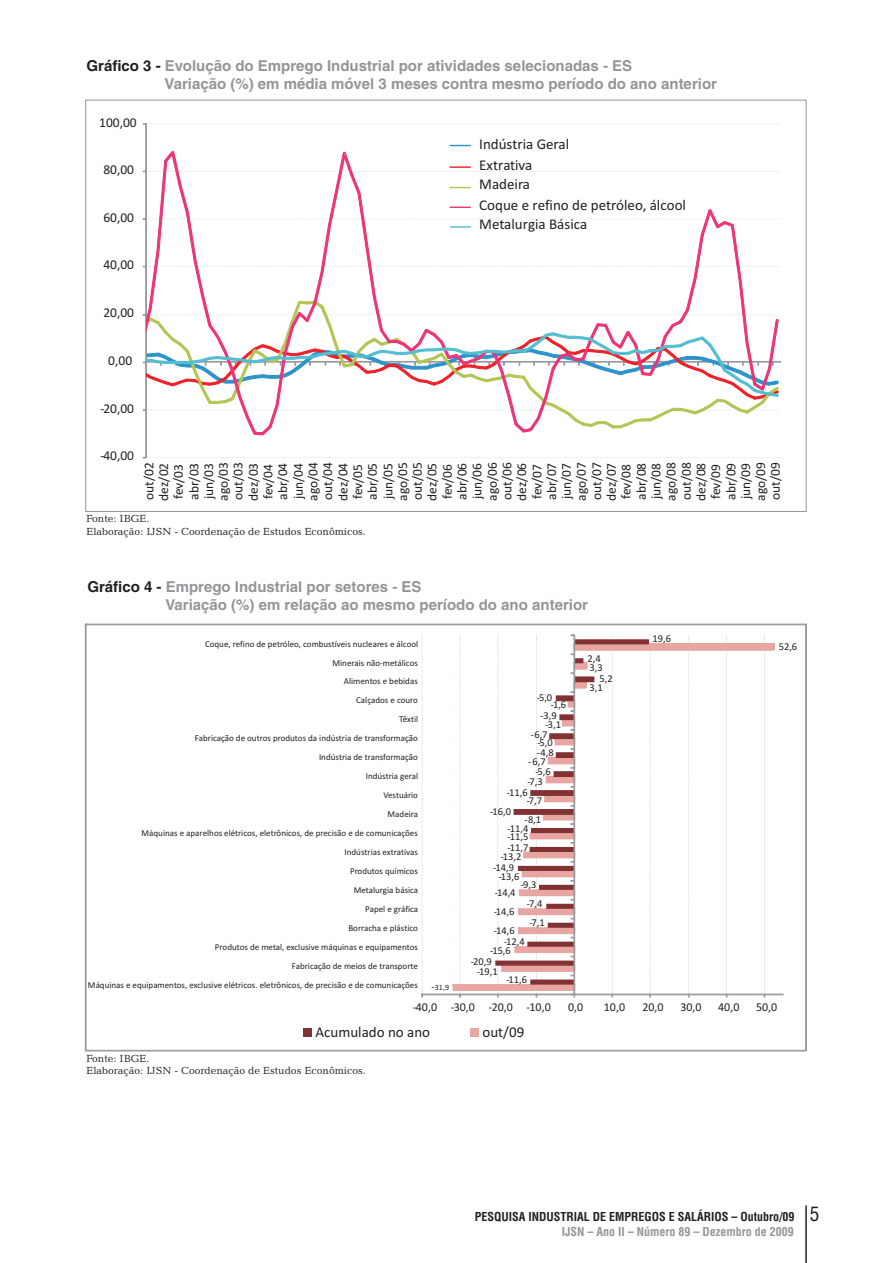
<style>
.page{position:relative;width:893px;height:1263px;background:#fff}
.page>*{position:absolute;margin:0;border:0;box-sizing:border-box;transform-origin:0 0}
.t1{font:condensed 19.5px "Helvetica LT";color:#231f20}
.t2{font:700 15px/17.9px "Helvetica LT";color:#939598}
.t3{font:15px/20.1px "Calibri";color:#231f20}
.t4{font:13.5px/14.9px "Calibri";color:#231f20}
.t5{font:700 condensed 12px "Helvetica LT";color:#231f20}
.t6{font:12px "Calibri";color:#231f20}
.t7{font:700 condensed 12px "Helvetica LT";color:#939598}
.t8{font:10.5px "Calibri";color:#231f20}
.t9{font:10.5px/12.6px "Candida BT";color:#231f20}
.t10{font:9px "Calibri";color:#231f20}
.t11{font:7.95px "Calibri";color:#231f20}
.s1{color:#231f20}
.s2{font-size:10.5px}
</style>
<div class="page">
<hr style="left:806px;top:1205px;width:1px;height:58px;background:#231f20">
<svg style="left:143px;top:123px;width:638px;height:336px"></svg>
<svg style="left:85px;top:624px;width:722px;height:427px"></svg>
<h2 class="t2" style="left:165px;top:58px;width:554px;text-indent:-78px"><span class="s1">Gráfico 3 -</span> Evolução do Emprego Industrial por atividades selecionadas - ES<br>Variação (%) em média móvel 3 meses contra mesmo período do ano anterior</h2>
<h3 class="t4" style="left:99px;top:116px;width:39px">100,00</h3>
<h3 class="t4" style="left:103px;top:163px;width:32px">80,00</h3>
<h3 class="t4" style="left:103px;top:211px;width:32px">60,00</h3>
<h3 class="t4" style="left:103px;top:259px;width:32px">40,00</h3>
<h3 class="t4" style="left:103px;top:306px;width:32px">20,00</h3>
<h3 class="t4" style="left:108px;top:354px;width:25px">0,00</h3>
<h3 class="t4" style="left:101px;top:402px;width:35px">-20,00</h3>
<h2 class="t3" style="left:479px;top:135px;width:208px">Indústria Geral<br>Extrativa<br>Madeira<br>Coque e refino de petróleo, álcool<br>Metalurgia Básica</h2>
<h3 class="t4" style="left:101px;top:450px;width:35px">-40,00</h3>
<p class="t4" style="left:143px;top:501px;width:40px;rotate:-90deg">out/02 dez/02 fev/03 abr/03 jun/03 ago/03 out/03 dez/03 fev/04 abr/04 jun/04 ago/04 out/04 dez/04 fev/05 abr/05 jun/05 ago/05 out/05 dez/05 fev/06 abr/06 jun/06 ago/06 out/06 dez/06 fev/07 abr/07 jun/07 ago/07 out/07 dez/07 fev/08 abr/08 jun/08 ago/08 out/08 dez/08 fev/09 abr/09 jun/09 ago/09 out/09</p>
<p class="t9" style="left:86px;top:513px;width:281px">Fonte: IBGE.<br>Elaboração: IJSN - Coordenação de Estudos Econômicos.</p>
<h2 class="t2" style="left:165px;top:579px;width:424px;text-indent:-78px"><span class="s1">Gráfico 4 -</span> Emprego Industrial por setores - ES<br>Variação (%) em relação ao mesmo período do ano anterior</h2>
<p class="t10" style="left:205px;top:640px;width:215px">Coque, refino de petróleo, combustíveis nucleares e álcool</p>
<p class="t10" style="left:332px;top:659px;width:87px">Minerais não-metálicos</p>
<p class="t8" style="left:588px;top:654px;width:15px">2,4</p>
<p class="t8" style="left:590px;top:663px;width:15px">3,3</p>
<p class="t10" style="left:344px;top:678px;width:75px">Alimentos e bebidas</p>
<p class="t10" style="left:356px;top:697px;width:63px">Calçados e couro</p>
<p class="t8" style="left:537px;top:693px;width:17px">-5,0</p>
<p class="t8" style="left:551px;top:700px;width:17px">-1,6</p>
<p class="t8" style="left:599px;top:674px;width:15px">5,2</p>
<p class="t8" style="left:590px;top:683px;width:15px">3,1</p>
<p class="t10" style="left:399px;top:716px;width:21px">Têxtil</p>
<p class="t10" style="left:195px;top:734px;width:224px">Fabricação de outros produtos da indústria de transformação</p>
<p class="t10" style="left:319px;top:753px;width:100px">Indústria de transformação</p>
<p class="t10" style="left:366px;top:772px;width:54px">Indústria geral</p>
<p class="t8" style="left:540px;top:711px;width:18px">-3,9</p>
<p class="t8" style="left:546px;top:720px;width:17px">-3,1</p>
<p class="t8" style="left:531px;top:730px;width:18px">-6,7</p>
<p class="t8" style="left:537px;top:738px;width:17px">-5,0</p>
<p class="t8" style="left:537px;top:748px;width:19px">-4,8</p>
<p class="t8" style="left:528px;top:757px;width:19px">-6,7</p>
<p class="t8" style="left:535px;top:767px;width:17px">-5,6</p>
<p class="t8" style="left:527px;top:777px;width:17px">-7,3</p>
<p class="t10" style="left:383px;top:791px;width:36px">Vestuário</p>
<p class="t8" style="left:507px;top:788px;width:22px">-11,6</p>
<p class="t8" style="left:527px;top:796px;width:17px">-7,7</p>
<p class="t10" style="left:388px;top:810px;width:32px">Madeira</p>
<p class="t10" style="left:142px;top:829px;width:278px">Máquinas e aparelhos elétricos, eletrônicos, de precisão e de comunicações</p>
<p class="t8" style="left:490px;top:807px;width:22px">-16,0</p>
<p class="t8" style="left:524px;top:815px;width:18px">-8,1</p>
<p class="t8" style="left:508px;top:824px;width:22px">-11,4</p>
<p class="t8" style="left:508px;top:832px;width:22px">-11,5</p>
<p class="t10" style="left:345px;top:848px;width:75px">Indústrias extrativas</p>
<p class="t8" style="left:508px;top:843px;width:22px">-11,7</p>
<p class="t8" style="left:501px;top:852px;width:22px">-13,2</p>
<p class="t10" style="left:350px;top:867px;width:69px">Produtos químicos</p>
<p class="t10" style="left:354px;top:886px;width:66px">Metalurgia básica</p>
<p class="t8" style="left:493px;top:863px;width:22px">-14,9</p>
<p class="t8" style="left:499px;top:872px;width:22px">-13,6</p>
<p class="t8" style="left:521px;top:880px;width:17px">-9,3</p>
<p class="t8" style="left:495px;top:888px;width:22px">-14,4</p>
<p class="t10" style="left:365px;top:905px;width:55px">Papel e gráfica</p>
<p class="t8" style="left:494px;top:907px;width:22px">-14,6</p>
<p class="t8" style="left:527px;top:899px;width:17px">-7,4</p>
<p class="t10" style="left:348px;top:924px;width:71px">Borracha e plástico</p>
<p class="t8" style="left:494px;top:926px;width:22px">-14,6</p>
<p class="t8" style="left:529px;top:918px;width:17px">-7,1</p>
<p class="t10" style="left:215px;top:943px;width:204px">Produtos de metal, exclusive máquinas e equipamentos</p>
<p class="t8" style="left:504px;top:937px;width:22px">-12,4</p>
<p class="t8" style="left:490px;top:946px;width:22px">-15,6</p>
<p class="t10" style="left:292px;top:962px;width:128px">Fabricação de meios de transporte</p>
<p class="t10" style="left:88px;top:981px;width:331px">Máquinas e equipamentos, exclusive elétricos. eletrônicos, de precisão e de comunicações</p>
<p class="t11" style="left:432px;top:984px;width:19px"><span class="s2">-</span>31,9</p>
<p class="t8" style="left:471px;top:957px;width:22px">-20,9</p>
<p class="t8" style="left:477px;top:967px;width:22px">-19,1</p>
<p class="t8" style="left:506px;top:975px;width:22px">-11,6</p>
<p class="t8" style="left:652px;top:634px;width:20px">19,6</p>
<p class="t8" style="left:779px;top:642px;width:20px">52,6</p>
<h3 class="t6" style="left:413px;top:1002px;width:139px">-40,0 -30,0 -20,0 -10,0</h3>
<h3 class="t6" style="left:568px;top:1002px;width:17px">0,0</h3>
<h3 class="t6" style="left:604px;top:1002px;width:23px">10,0</h3>
<h3 class="t6" style="left:642px;top:1002px;width:23px">20,0</h3>
<h3 class="t6" style="left:680px;top:1002px;width:23px">30,0</h3>
<h3 class="t6" style="left:718px;top:1002px;width:23px">40,0</h3>
<h3 class="t6" style="left:756px;top:1002px;width:23px">50,0</h3>
<h2 class="t3" style="left:315px;top:1023px;width:116px">Acumulado no ano</h2>
<h2 class="t3" style="left:482px;top:1023px;width:43px">out/09</h2>
<p class="t9" style="left:86px;top:1053px;width:281px">Fonte: IBGE.<br>Elaboração: IJSN - Coordenação de Estudos Econômicos.</p>
<h3 class="t5" style="left:475px;top:1211px;width:321px">PESQUISA INDUSTRIAL DE EMPREGOS E SALÁRIOS – Outubro/09</h3>
<h3 class="t7" style="left:562px;top:1227px;width:234px">IJSN – Ano II – Número 89 – Dezembro de 2009</h3>
<h1 class="t1" style="left:810px;top:1206px;width:11px">5</h1>
</div>
